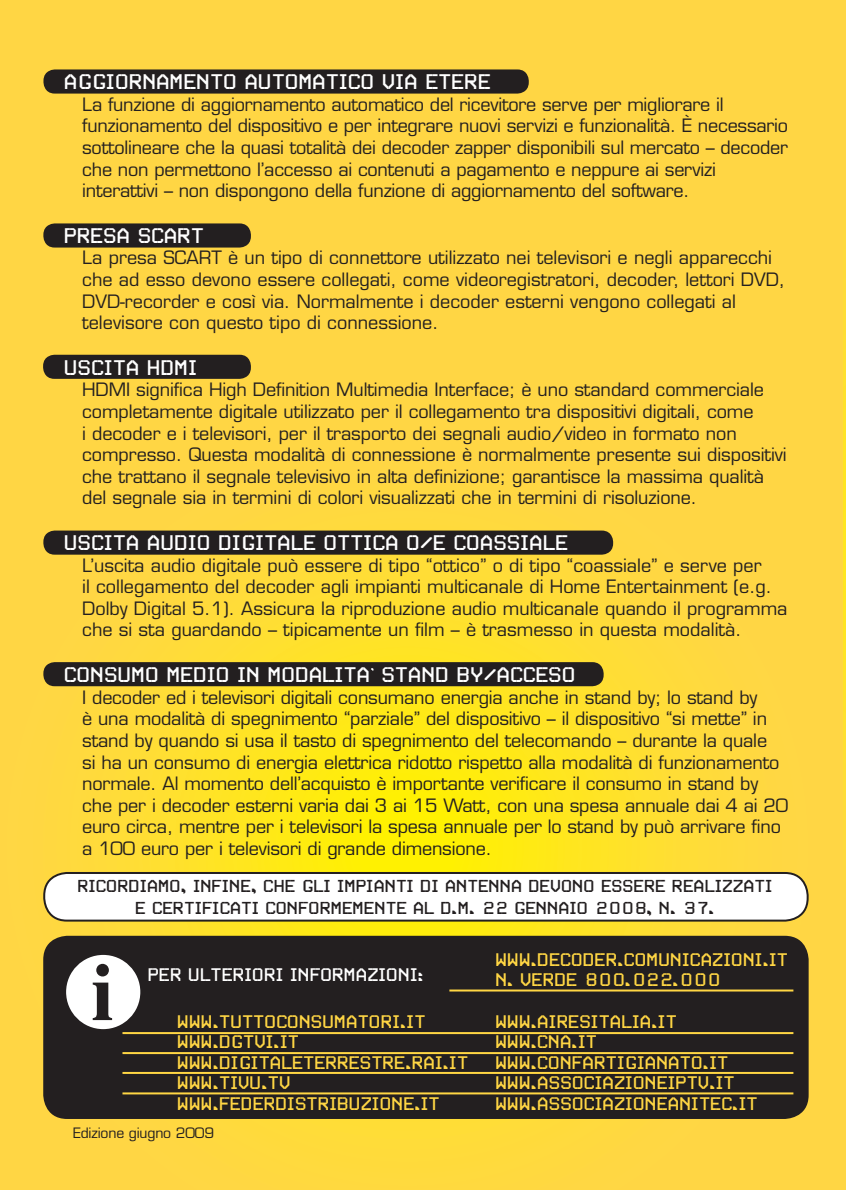
<style>
.page{position:relative;width:846px;height:1190px;background:#fff}
.page>*{position:absolute;margin:0;border:0;box-sizing:border-box;transform-origin:0 0}
.t1{font:700 81.4px "Times";color:#231f20}
.t2{font:22px "SERIESB";color:#fff}
.t3{font:19px "SERIESB";color:#ffd644}
.t4{font:19px "SERIESB";color:#fff}
.t5{font:18px/21.6px "Eurostile";letter-spacing:-.005em;color:#231f20}
.t6{font:18px "SERIESB";color:#231f20}
.t7{font:14px "Eurostile";letter-spacing:-.01em;color:#231f20}
.t8{font:10.4px "SERIESB";color:#fff}
</style>
<div class="page">
<svg style="left:841px;top:0;width:5px;height:1190px;fill:#ffd644"></svg>
<div style="left:0;top:0;width:842px;height:1190px;background:#ffd644"></div>
<svg style="left:43px;top:531px;width:766px;height:619px"></svg>
<div style="left:43px;top:223px;width:208px;height:24px;background:#231f20;border-radius:11px"></div>
<div style="left:43px;top:355px;width:208px;height:24px;background:#231f20;border-radius:11px"></div>
<div style="left:43px;top:530px;width:570px;height:24px;background:#231f20;border-radius:11px"></div>
<div style="left:43px;top:662px;width:560px;height:24px;background:#231f20;border-radius:11px"></div>
<div style="left:43px;top:69px;width:486px;height:25px;background:#231f20;border-radius:11px"></div>
<div style="left:43px;top:935px;width:765px;height:184px;background:#231f20;border-radius:24px"></div>
<div style="left:44px;top:873px;width:763px;height:47px;background:#fff;border-radius:23px"></div>
<div style="left:43px;top:872px;width:765px;height:49px;border:2px solid #231f20;border-radius:23px"></div>
<hr style="left:449px;top:989px;width:344px;height:2px;background:#ffd644">
<hr style="left:122px;top:1032px;width:671px;height:2px;background:#ffd644">
<hr style="left:122px;top:1052px;width:671px;height:2px;background:#ffd644">
<hr style="left:122px;top:1072px;width:671px;height:2px;background:#ffd644">
<hr style="left:122px;top:1092px;width:671px;height:2px;background:#ffd644">
<div style="left:63px;top:952px;width:80px;height:80px;background:#fff;border-radius:50%"></div>
<div style="left:60px;top:949px;width:86px;height:86px;border:6px solid #231f20;border-radius:50%"></div>
<p class="t2" style="left:65px;top:71px;width:428px">AGGIORNAMENTO AUTOMATICO VIA ETERE</p>
<p class="t5" style="left:82px;top:93px;width:707px">La funzione di aggiornamento automatico del ricevitore serve per migliorare il funzionamento del dispositivo e per integrare nuovi servizi e funzionalità. È necessario sottolineare che la quasi totalità dei decoder zapper disponibili sul mercato – decoder che non permettono l’accesso ai contenuti a pagamento e neppure ai servizi interattivi – non dispongono della funzione di aggiornamento del software.</p>
<p class="t2" style="left:65px;top:225px;width:88px">PRESA SCART</p>
<p class="t5" style="left:82px;top:247px;width:704px">La presa SCART è un tipo di connettore utilizzato nei televisori e negli apparecchi che ad esso devono essere collegati, come videoregistratori, decoder, lettori DVD, DVD-recorder e così via. Normalmente i decoder esterni vengono collegati al televisore con questo tipo di connessione.</p>
<p class="t2" style="left:65px;top:357px;width:96px">USCITA HDMI</p>
<p class="t5" style="left:82px;top:379px;width:706px">HDMI significa High Definition Multimedia Interface; è uno standard commerciale completamente digitale utilizzato per il collegamento tra dispositivi digitali, come<br>i decoder e i televisori, per il trasporto dei segnali audio/video in formato non compresso. Questa modalità di connessione è normalmente presente sui dispositivi che trattano il segnale televisivo in alta definizione; garantisce la massima qualità del segnale sia in termini di colori visualizzati che in termini di risoluzione.</p>
<p class="t2" style="left:65px;top:532px;width:506px">USCITA AUDIO DIGITALE OTTICA O/E COASSIALE</p>
<p class="t5" style="left:82px;top:554px;width:707px">L’uscita audio digitale può essere di tipo “ottico” o di tipo “coassiale” e serve per<br>il collegamento del decoder agli impianti multicanale di Home Entertainment (e.g.<br>Dolby Digital 5.1). Assicura la riproduzione audio multicanale quando il programma che si sta guardando – tipicamente un film – è trasmesso in questa modalità.</p>
<p class="t2" style="left:65px;top:664px;width:513px">CONSUMO MEDIO IN MODALITA À STAND BY/ACCESO</p>
<p class="t8" style="left:371px;top:662px;width:5px">,</p>
<p class="t5" style="left:82px;top:686px;width:707px">I decoder ed i televisori digitali consumano energia anche in stand by; lo stand by<br>è una modalità di spegnimento “parziale” del dispositivo – il dispositivo “si mette” in stand by quando si usa il tasto di spegnimento del telecomando – durante la quale<br>si ha un consumo di energia elettrica ridotto rispetto alla modalità di funzionamento normale. Al momento dell’acquisto è importante verificare il consumo in stand by che per i decoder esterni varia dai 3 ai 15 Watt, con una spesa annuale dai 4 ai 20 euro circa, mentre per i televisori la spesa annuale per lo stand by può arrivare fino a 100 euro per i televisori di grande dimensione.</p>
<p class="t6" style="left:78px;top:877px;width:696px">RICORDIAMO, INFINE, CHE GLI IMPIANTI DI ANTENNA DEVONO ESSERE REALIZZATI</p>
<p class="t6" style="left:136px;top:899px;width:581px">E CERTIFICATI CONFORMEMENTE AL D.M. 22 GENNAIO 2008, N. 37.</p>
<p class="t1" style="left:91px;top:914px;width:24px">i</p>
<p class="t4" style="left:149px;top:965px;width:278px">PER ULTERIORI INFORMAZIONI:</p>
<p class="t3" style="left:178px;top:1012px;width:250px">WWW.TUTTOCONSUMATORI.IT</p>
<p class="t3" style="left:178px;top:1033px;width:123px">WWW.DGTVI.IT</p>
<p class="t3" style="left:178px;top:1053px;width:292px">WWW.DIGITALETERRESTRE.RAI.IT</p>
<p class="t3" style="left:178px;top:1074px;width:115px">WWW.TIVU.TV</p>
<p class="t3" style="left:178px;top:1095px;width:264px">WWW.FEDERDISTRIBUZIONE.IT</p>
<p class="t7" style="left:73px;top:1124px;width:143px">Edizione giugno 2009</p>
<p class="t3" style="left:496px;top:950px;width:294px">WWW.DECODER.COMUNICAZIONI.IT</p>
<p class="t3" style="left:496px;top:971px;width:226px">N. VERDE 800.022.000</p>
<p class="t3" style="left:496px;top:1012px;width:183px">WWW.AIRESITALIA.IT</p>
<p class="t3" style="left:496px;top:1033px;width:103px">WWW.CNA.IT</p>
<p class="t3" style="left:496px;top:1053px;width:234px">WWW.CONFARTIGIANATO.IT</p>
<p class="t3" style="left:496px;top:1074px;width:241px">WWW.ASSOCIAZIONEIPTV.IT</p>
<p class="t3" style="left:496px;top:1094px;width:264px">WWW.ASSOCIAZIONEANITEC.IT</p>
</div>
